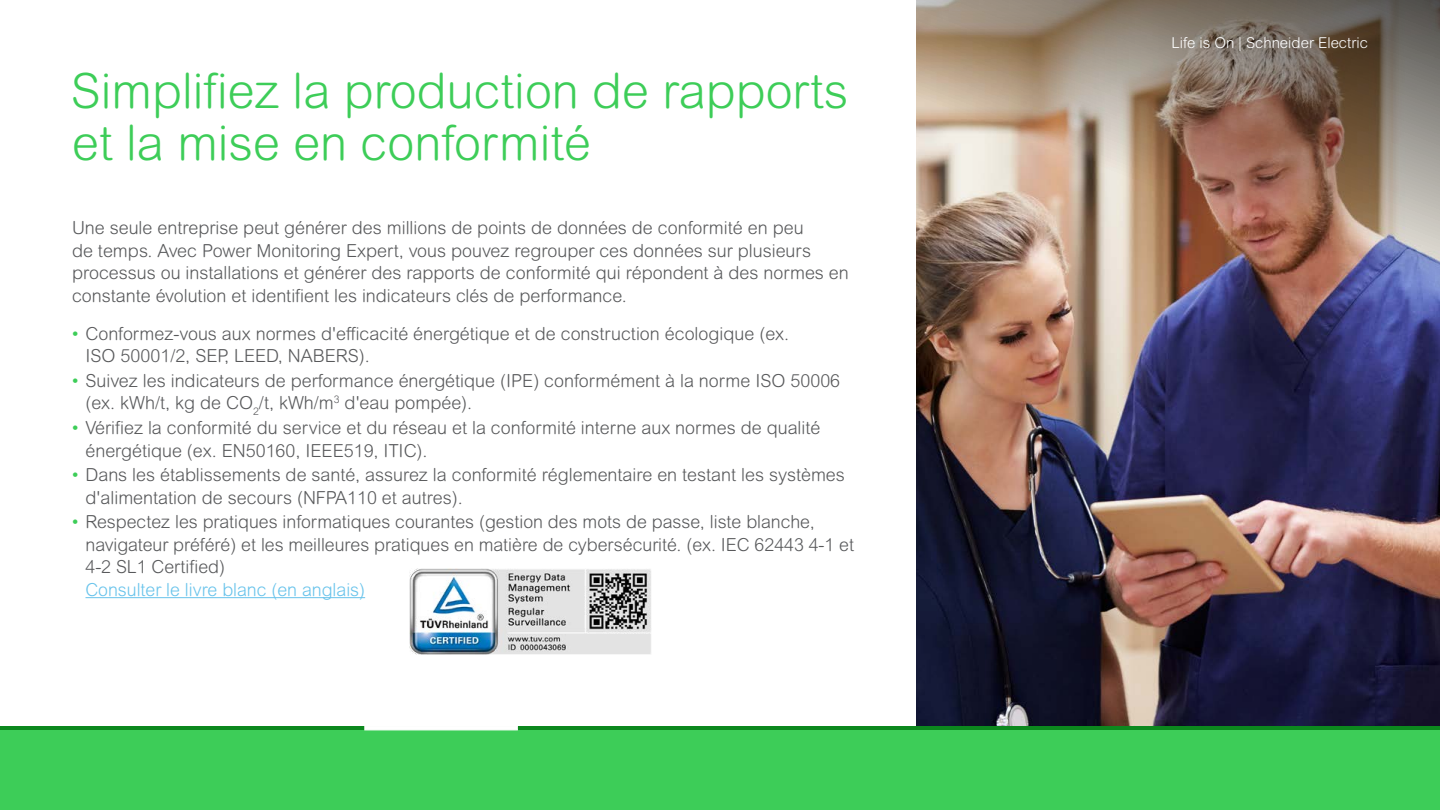
<style>
.page{position:relative;width:1440px;height:810px;background:#fff}
.page>*{position:absolute;margin:0;border:0;box-sizing:border-box;transform-origin:0 0}
.t1{font:300 48.75px/52.5px "Arial Rounded MT Pro";color:#3dcd58}
.t2{font:300 18px/22.5px "Arial Rounded MT Pro";color:#58595b}
.t3{font:300 18px "Arial Rounded MT Pro";color:#68c3eb}
.t4{font:300 15px "Arial Rounded MT Pro";color:#fff}
.s1{font-weight:400;color:#3dcd58}
</style>
<div class="page">
<img style="left:917px;top:0;width:523px;height:726px">
<div style="left:0;top:726px;width:1440px;height:84px;background:#3dcd58"></div>
<hr style="left:0;top:726px;width:1440px;height:4px;background:#0c881e">
<svg style="left:365px;top:726px;width:152px;height:4px"></svg>
<hr style="left:86px;top:597px;width:279px;height:1px;background:#68c3eb">
<img style="left:410px;top:568px;width:241px;height:87px">
<h1 class="t1" style="left:71px;top:67px;width:779px">Simplifiez la production de rapports et la mise en conformité</h1>
<p class="t2" style="left:72px;top:217px;width:778px">Une seule entreprise peut générer des millions de points de données de conformité en peu<br>de temps. Avec Power Monitoring Expert, vous pouvez regrouper ces données sur plusieurs processus ou installations et générer des rapports de conformité qui répondent à des normes en constante évolution et identifient les indicateurs clés de performance.</p>
<p class="t2" style="left:86px;top:323px;width:705px;text-indent:-14px"><span class="s1">•</span> Conformez-vous aux normes d'efficacité énergétique et de construction écologique (ex.<br>ISO 50001/2, SEP, LEED, NABERS).</p>
<p class="t2" style="left:86px;top:370px;width:756px;text-indent:-14px"><span class="s1">•</span> Suivez les indicateurs de performance énergétique (IPE) conformément à la norme ISO 50006 (ex. kWh/t, kg de CO<sub>2</sub>/t, kWh/m<sup>3</sup> d'eau pompée).</p>
<p class="t2" style="left:86px;top:417px;width:737px;text-indent:-14px"><span class="s1">•</span> Vérifiez la conformité du service et du réseau et la conformité interne aux normes de qualité énergétique (ex. EN50160, IEEE519, ITIC).</p>
<p class="t2" style="left:86px;top:464px;width:761px;text-indent:-14px"><span class="s1">•</span> Dans les établissements de santé, assurez la conformité réglementaire en testant les systèmes d'alimentation de secours (NFPA110 et autres).</p>
<p class="t2" style="left:86px;top:512px;width:770px;text-indent:-14px"><span class="s1">•</span> Respectez les pratiques informatiques courantes (gestion des mots de passe, liste blanche, navigateur préféré) et les meilleures pratiques en matière de cybersécurité. (ex. IEC 62443 4-1 et<br>4-2 SL1 Certified)</p>
<p class="t3" style="left:86px;top:579px;width:281px">Consulter le livre blanc (en anglais)</p>
<p class="t4" style="left:1172px;top:34px;width:198px">Life is On | Schneider Electric</p>
</div>
